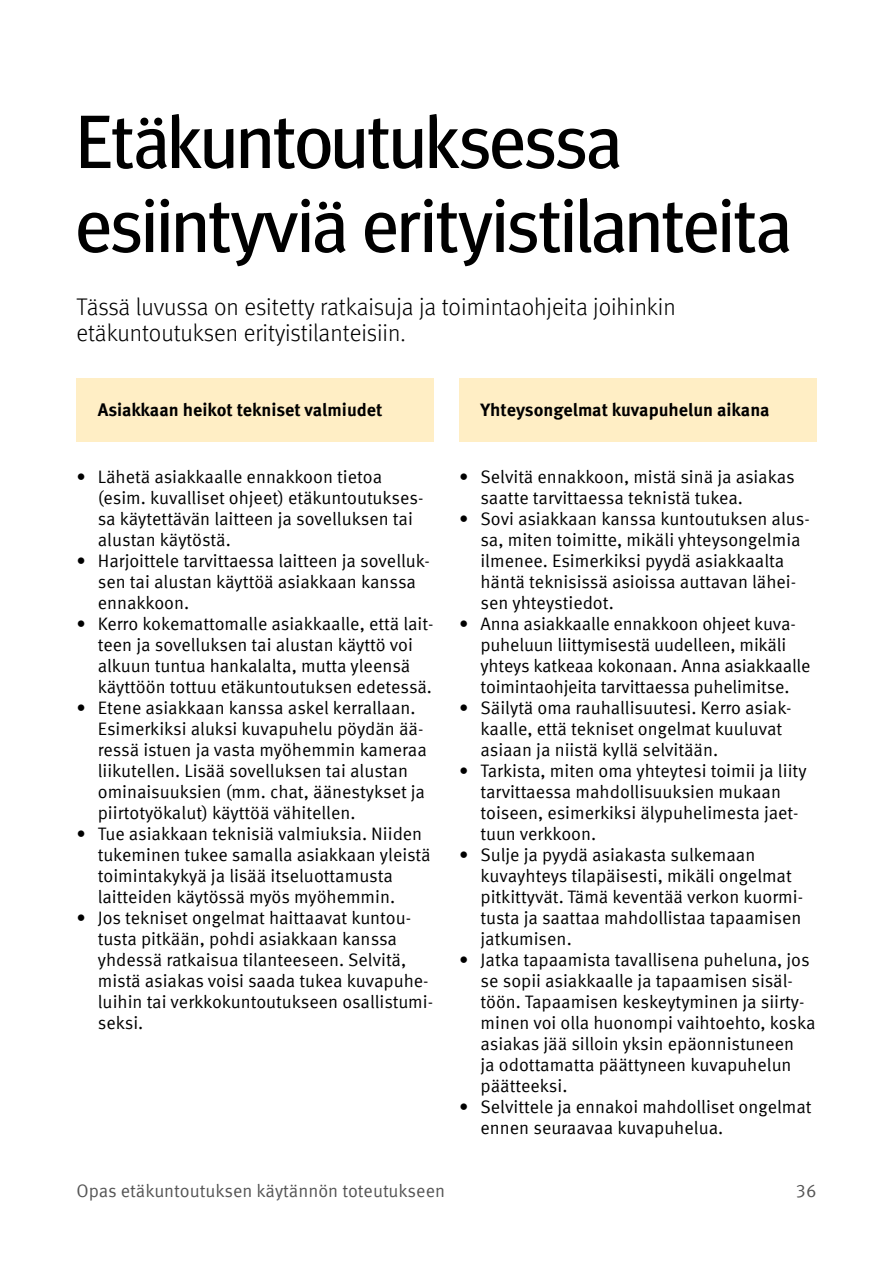
<style>
.page{position:relative;width:893px;height:1263px;background:#fff}
.page>*{position:absolute;margin:0;border:0;box-sizing:border-box;transform-origin:0 0}
.Otsikko_H1{font:75px/84px "Meta Headline Pro";color:#000}
.Ingressi{font:300 24px/25.5px "Meta Pro";color:#000}
.t1{font:18px/21px "Meta Pro";letter-spacing:-.005em;color:#000}
.Infolaatikko_leipis{font:700 18px "Meta Pro";color:#000}
.t2{font:18px "Meta Pro";color:#555}
</style>
<div class="page">
<div style="left:77px;top:378px;width:357px;height:63px;background:#ffeec5"></div>
<div style="left:459px;top:378px;width:357px;height:63px;background:#ffeec5"></div>
<h1 class="Otsikko_H1" style="left:77px;top:95px;width:715px">Etäkuntoutuksessa esiintyviä erityistilanteita</h1>
<p class="Ingressi" style="left:77px;top:293px;width:601px">Tässä luvussa on esitetty ratkaisuja ja toimintaohjeita joihinkin etäkuntoutuksen erityistilanteisiin.</p>
<p class="Infolaatikko_leipis" style="left:98px;top:396px;width:286px">Asiakkaan heikot tekniset valmiudet</p>
<p class="t1" style="left:98px;top:465px;width:327px;text-indent:-21px">• Lähetä asiakkaalle ennakkoon tietoa (esim. kuvalliset ohjeet) etäkuntoutukses&shy;sa käytettävän laitteen ja sovelluksen tai alustan käytöstä.</p>
<p class="t1" style="left:98px;top:549px;width:334px;text-indent:-21px">• Harjoittele tarvittaessa laitteen ja sovelluk&shy;sen tai alustan käyttöä asiakkaan kanssa ennakkoon.</p>
<p class="t1" style="left:98px;top:612px;width:337px;text-indent:-21px">• Kerro kokemattomalle asiakkaalle, että lait&shy;teen ja sovelluksen tai alustan käyttö voi alkuun tuntua hankalalta, mutta yleensä käyttöön tottuu etäkuntoutuksen edetessä.</p>
<p class="t1" style="left:98px;top:696px;width:331px;text-indent:-21px">• Etene asiakkaan kanssa askel kerrallaan.<br>Esimerkiksi aluksi kuvapuhelu pöydän ää&shy;ressä istuen ja vasta myöhemmin kameraa liikutellen. Lisää sovelluksen tai alustan ominaisuuksien (mm. chat, äänestykset ja piirtotyökalut) käyttöä vähitellen.</p>
<p class="t1" style="left:98px;top:822px;width:334px;text-indent:-21px">• Tue asiakkaan teknisiä valmiuksia. Niiden tukeminen tukee samalla asiakkaan yleistä toimintakykyä ja lisää itseluottamusta laitteiden käytössä myös myöhemmin.</p>
<p class="t1" style="left:98px;top:906px;width:337px;text-indent:-21px">• Jos tekniset ongelmat haittaavat kuntou&shy;tusta pitkään, pohdi asiakkaan kanssa yhdessä ratkaisua tilanteeseen. Selvitä, mistä asiakas voisi saada tukea kuvapuhe&shy;luihin tai verkkokuntoutukseen osallistumi&shy;seksi.</p>
<p class="Infolaatikko_leipis" style="left:480px;top:396px;width:291px">Yhteysongelmat kuvapuhelun aikana</p>
<p class="t1" style="left:480px;top:465px;width:316px;text-indent:-21px">• Selvitä ennakkoon, mistä sinä ja asiakas saatte tarvittaessa teknistä tukea.</p>
<p class="t1" style="left:480px;top:507px;width:331px;text-indent:-21px">• Sovi asiakkaan kanssa kuntoutuksen alus&shy;sa, miten toimitte, mikäli yhteysongelmia ilmenee. Esimerkiksi pyydä asiakkaalta häntä teknisissä asioissa auttavan lähei&shy;sen yhteystiedot.</p>
<p class="t1" style="left:480px;top:612px;width:332px;text-indent:-21px">• Anna asiakkaalle ennakkoon ohjeet kuva&shy;puheluun liittymisestä uudelleen, mikäli yhteys katkeaa kokonaan. Anna asiakkaalle toimintaohjeita tarvittaessa puhelimitse.</p>
<p class="t1" style="left:480px;top:696px;width:312px;text-indent:-21px">• Säilytä oma rauhallisuutesi. Kerro asiak&shy;kaalle, että tekniset ongelmat kuuluvat asiaan ja niistä kyllä selvitään.</p>
<p class="t1" style="left:480px;top:759px;width:328px;text-indent:-21px">• Tarkista, miten oma yhteytesi toimii ja liity tarvittaessa mahdollisuuksien mukaan toiseen, esimerkiksi älypuhelimesta jaet&shy;tuun verkkoon.</p>
<p class="t1" style="left:480px;top:843px;width:324px;text-indent:-21px">• Sulje ja pyydä asiakasta sulkemaan kuvayhteys tilapäisesti, mikäli ongelmat pitkittyvät. Tämä keventää verkon kuormi&shy;tusta ja saattaa mahdollistaa tapaamisen jatkumisen.</p>
<p class="t1" style="left:480px;top:948px;width:337px;text-indent:-21px">• Jatka tapaamista tavallisena puheluna, jos se sopii asiakkaalle ja tapaamisen sisäl&shy;töön. Tapaamisen keskeytyminen ja siirty&shy;minen voi olla huonompi vaihtoehto, koska asiakas jää silloin yksin epäonnistuneen<br>ja odottamatta päättyneen kuvapuhelun päätteeksi.</p>
<p class="t1" style="left:480px;top:1095px;width:333px;text-indent:-21px">• Selvittele ja ennakoi mahdolliset ongelmat ennen seuraavaa kuvapuhelua.</p>
<p class="t2" style="left:77px;top:1177px;width:370px">Opas etäkuntoutuksen käytännön toteutukseen</p>
<p class="t2" style="left:796px;top:1177px;width:22px">36</p>
</div>
